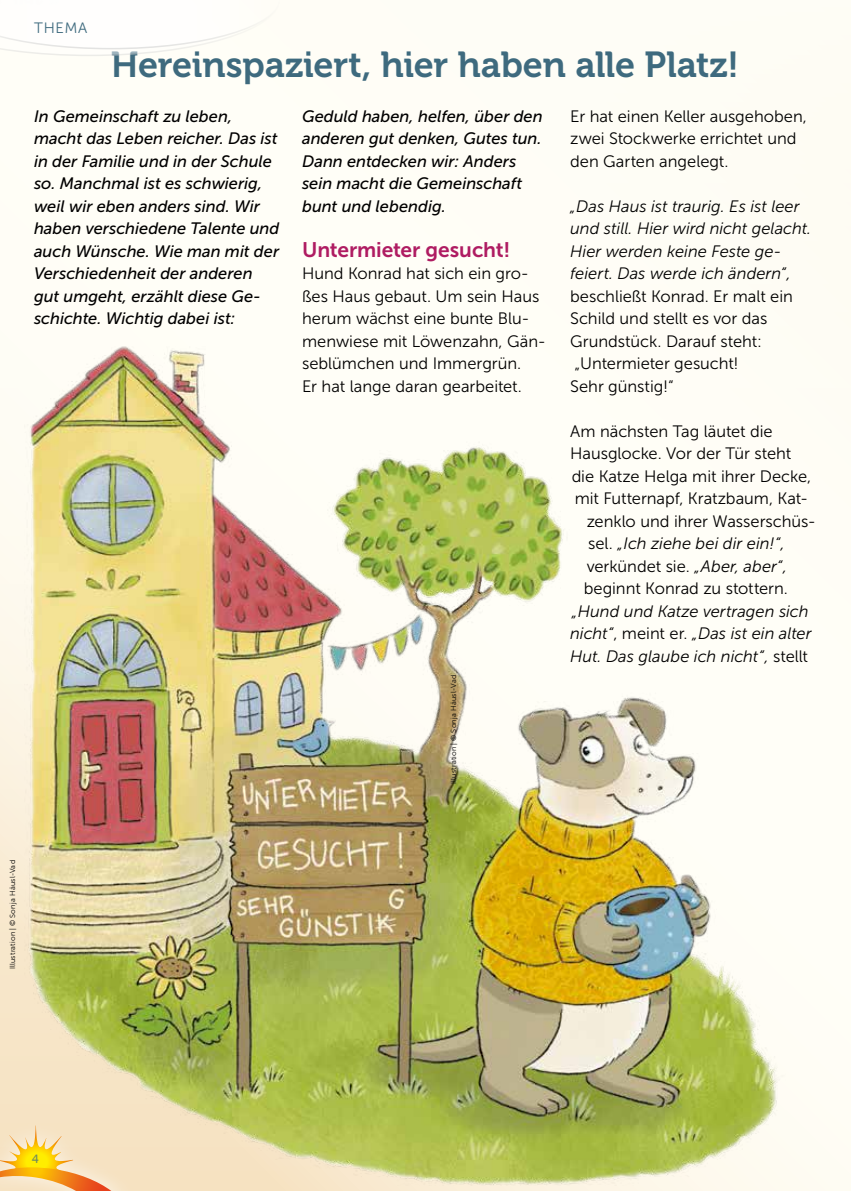
<style>
.page{position:relative;width:851px;height:1191px;background:#fff}
.page>*{position:absolute;margin:0;border:0;box-sizing:border-box;transform-origin:0 0}
.t1{font:36px "Museo 700";letter-spacing:-.01em;color:#3e6a7e}
.t2{font:21px "Museo Sans 700";letter-spacing:-.005em;color:#af1c62}
.t3{font:16.5px/22.5px "Museo Sans 300";color:#000}
.t4{font:italic 16.5px/22.5px "Museo Sans 500";color:#000}
.t5{font:italic 16.5px/22.5px "Museo Sans 300";color:#000}
.t6{font:15px "Museo Sans Rounded 300";letter-spacing:.055em;color:#3e6a7e}
.t7{font:12px "Museo Sans Rounded 500";color:#3e6a7e}
.t8{font:7.5px "Museo Sans Rounded 300";letter-spacing:.03em;color:#000}
.s1{font-style:normal}
.s2{font-style:italic}
</style>
<div class="page">
<hr style="left:850px;top:0;width:1px;height:1191px;background:#fffdf5">
<div style="left:0;top:0;width:850px;height:1191px;background:#fffdf6"></div>
<img style="left:10px;top:346px;width:767px;height:839px">
<div style="left:0;top:1112px;width:139px;height:79px;background:#f6e3c3"></div>
<svg style="left:0;top:1125px;width:111px;height:66px"></svg>
<svg style="left:0;top:26px;width:251px;height:30px"></svg>
<p class="t6" style="left:34px;top:20px;width:55px">THEMA</p>
<h1 class="t1" style="left:111px;top:44px;width:629px">Hereinspaziert, hier haben alle Platz!</h1>
<p class="t4" style="left:34px;top:105px;width:247px">In Gemeinschaft zu leben, macht das Leben reicher. Das ist in der Familie und in der Schule so. Manchmal ist es schwierig, weil wir eben anders sind. Wir haben verschiedene Talente und auch Wünsche. Wie man mit der<br>Verschiedenheit der anderen gut umgeht, erzählt diese Ge&shy;schichte. Wichtig dabei ist:</p>
<p class="t4" style="left:302px;top:105px;width:242px">Geduld haben, helfen, über den anderen gut denken, Gutes tun.<br>Dann entdecken wir: Anders sein macht die Gemeinschaft bunt und lebendig.</p>
<p class="t2" style="left:302px;top:238px;width:209px">Untermieter gesucht!</p>
<p class="t3" style="left:302px;top:262px;width:245px">Hund Konrad hat sich ein gro&shy;ßes Haus gebaut. Um sein Haus herum wächst eine bunte Blu&shy;menwiese mit Löwenzahn, Gän&shy;seblümchen und Immergrün.<br>Er hat lange daran gearbeitet.</p>
<p class="t8" style="left:449px;top:784px;width:111px;rotate:-90deg">Illustration | © Sonja Häusl-Vad</p>
<p class="t3" style="left:570px;top:105px;width:238px">Er hat einen Keller ausgehoben, zwei Stockwerke errichtet und den Garten angelegt.</p>
<p class="t5" style="left:570px;top:195px;width:242px">„Das Haus ist traurig. Es ist leer und still. Hier wird nicht gelacht.<br>Hier werden keine Feste ge&shy;feiert. Das werde ich ändern“,</p>
<p class="t3" style="left:570px;top:285px;width:224px">beschließt Konrad. Er malt ein<br>Schild und stellt es vor das<br>Grundstück. Darauf steht: „Untermieter gesucht!<br>Sehr günstig!“</p>
<p class="t3" style="left:570px;top:420px;width:204px">Am nächsten Tag läutet die</p>
<p class="t3" style="left:570px;top:442px;width:222px">Hausglocke. Vor der Tür steht</p>
<p class="t3" style="left:571px;top:465px;width:241px">die Katze Helga mit ihrer Decke,</p>
<p class="t3" style="left:574px;top:487px;width:235px">mit Futternapf, Kratzbaum, Kat-</p>
<p class="t3" style="left:586px;top:510px;width:231px">zenklo und ihrer Wasserschüs-</p>
<p class="t5" style="left:588px;top:532px;width:198px"><span class="s1">sel.</span> „Ich ziehe bei dir ein!“,</p>
<p class="t3" style="left:586px;top:555px;width:202px">verkündet sie. <span class="s2">„Aber, aber“,</span></p>
<p class="t3" style="left:583px;top:577px;width:206px">beginnt Konrad zu stottern.</p>
<p class="t5" style="left:570px;top:600px;width:243px">„Hund und Katze vertragen sich nicht“<span class="s1">, meint er.</span> „Das ist ein alter<br>Hut. Das glaube ich nicht“, <span class="s1">stellt</span></p>
<p class="t8" style="left:9px;top:969px;width:111px;rotate:-90deg">Illustration | © Sonja Häusl-Vad</p>
<p class="t7" style="left:32px;top:1152px;width:9px">4</p>
</div>
